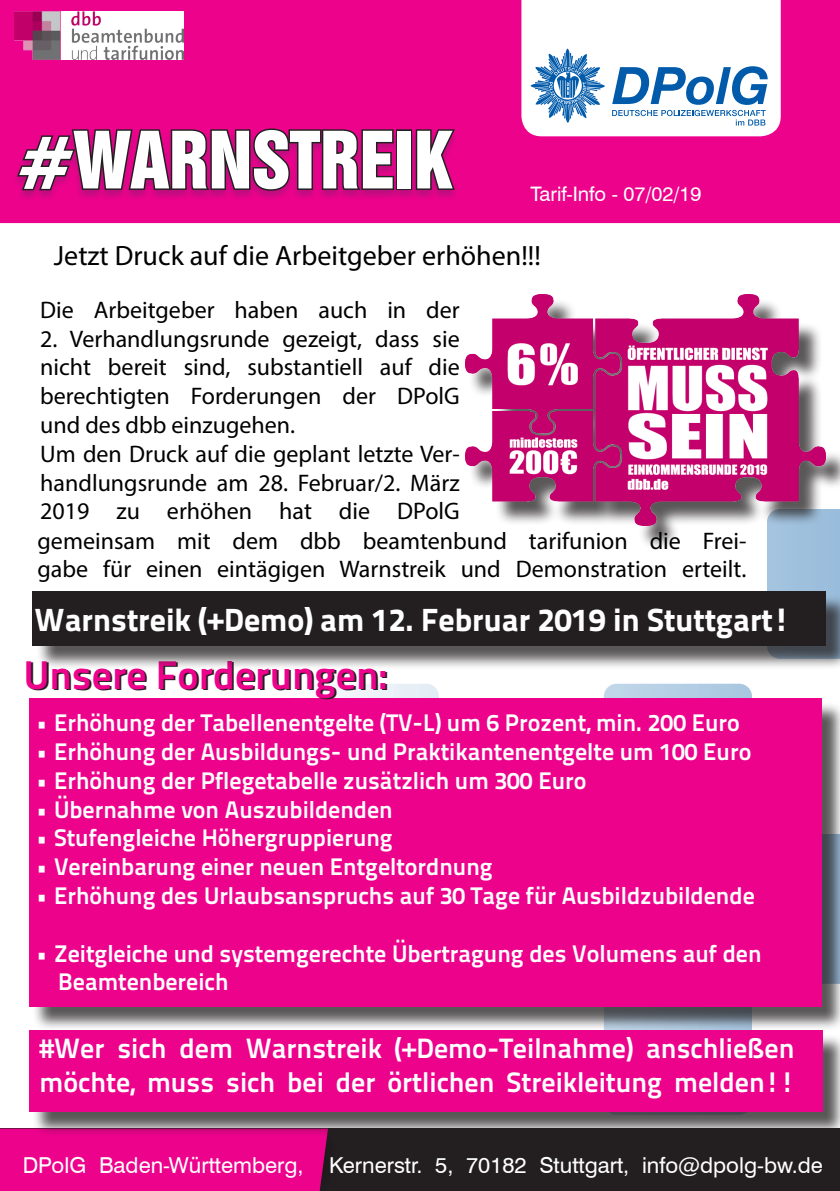
<style>
.page{position:relative;width:840px;height:1191px;background:#fff}
.page>*{position:absolute;margin:0;border:0;box-sizing:border-box;transform-origin:0 0}
.t1{font:72px "Swiss 921 BT Regular A";color:#fff}
.Large_Heading_Blue{font:40px "Titillium Text 25 L 800 wt";color:#ed028c}
.Large_Heading_Blue-2{font:32px "Titillium Text 25 L 999 wt";color:#fff}
.Large_Heading_Blue-3{font:28px/33.6px "Titillium Text 25 L 800 wt";color:#fff}
.Large_Heading_Blue-4{font:28px "Myriad Pro";color:#000}
.Large_Heading_Blue-5{font:24px "Titillium Text 25 L 800 wt";color:#fff}
.Large_Heading_Blue-6{font:24px/28.8px "Myriad Pro";color:#000}
.t2{font:22px "Swiss 721 BT";color:#fff}
.t3{font:20px "Swiss 721 BT";color:#fff}
</style>
<div class="page">
<svg style="left:340px;top:551px;width:499px;height:482px"></svg>
<div style="left:0;top:0;width:839px;height:223px;background:#ed028c"></div>
<svg style="left:521px;top:0;width:259px;height:136px"></svg>
<div style="left:0;top:1128px;width:839px;height:63px;background:#231f20"></div>
<div style="left:0;top:1128px;width:327px;height:63px;background:#ed028c"></div>
<div style="left:12px;top:128px;width:447px;height:74px;background:#253255;opacity:.25"></div>
<svg style="left:15px;top:87px;width:380px;height:137px;background:#c50a7a"></svg>
<div style="left:396px;top:129px;width:16px;height:61px;border:3px solid #231f20"></div>
<svg style="left:414px;top:128px;width:43px;height:63px;background:#9d0f66"></svg>
<div style="left:469px;top:298px;width:370px;height:253px;background:#231f20;opacity:.75"></div>
<img style="left:465px;top:295px;width:360px;height:231px">
<div style="left:32px;top:701px;width:807px;height:330px;background:#231f20;opacity:.75"></div>
<div style="left:29px;top:698px;width:791px;height:308px;background:#ed028c"></div>
<div style="left:32px;top:1033px;width:807px;height:104px;background:#231f20;opacity:.75"></div>
<div style="left:29px;top:1030px;width:792px;height:81px;background:#ed028c"></div>
<div style="left:36px;top:594px;width:803px;height:76px;background:#231f20;opacity:.75"></div>
<div style="left:33px;top:591px;width:792px;height:54px;background:#231f20"></div>
<img style="left:71px;top:11px;width:112px;height:49px">
<img style="left:14px;top:11px;width:57px;height:49px">
<p class="t1" style="left:18px;top:113px;width:434px">#WARNSTREIK</p>
<p class="t3" style="left:530px;top:182px;width:172px">Tarif-Info - 07/02/19</p>
<p class="Large_Heading_Blue-4" style="left:54px;top:238px;width:488px">Jetzt Druck auf die Arbeitgeber erhöhen!!!</p>
<p class="Large_Heading_Blue-6" style="left:40px;top:295px;width:421px">Die Arbeitgeber haben auch in der</p>
<p class="Large_Heading_Blue-6" style="left:40px;top:324px;width:421px">2. Verhandlungsrunde gezeigt, dass sie</p>
<p class="Large_Heading_Blue-6" style="left:40px;top:352px;width:421px">nicht bereit sind, substantiell auf die</p>
<p class="Large_Heading_Blue-6" style="left:40px;top:381px;width:421px">berechtigten Forderungen der DPolG</p>
<p class="Large_Heading_Blue-6" style="left:40px;top:410px;width:256px">und des dbb einzugehen.</p>
<p class="Large_Heading_Blue-6" style="left:40px;top:439px;width:421px">Um den Druck auf die geplant letzte Ver&shy;handlungsrunde am 28. Februar/2. März</p>
<p class="Large_Heading_Blue-6" style="left:40px;top:496px;width:421px">2019 zu erhöhen hat die DPolG</p>
<p class="Large_Heading_Blue-6" style="left:38px;top:525px;width:710px">gemeinsam mit dem dbb beamtenbund tarifunion die Frei&shy;gabe für einen eintägigen Warnstreik und Demonstration erteilt.</p>
<p class="Large_Heading_Blue-2" style="left:35px;top:594px;width:756px">Warnstreik (+Demo) am 12. Februar 2019 in Stuttgart!</p>
<p class="Large_Heading_Blue" style="left:24px;top:644px;width:365px">Unsere Forderungen:</p>
<p class="Large_Heading_Blue-5" style="left:36px;top:704px;width:705px">• Erhöhung der Tabellenentgelte (TV-L) um 6 Prozent, min. 200 Euro</p>
<p class="Large_Heading_Blue-5" style="left:36px;top:733px;width:716px">• Erhöhung der Ausbildungs- und Praktikantenentgelte um 100 Euro</p>
<p class="Large_Heading_Blue-5" style="left:36px;top:762px;width:552px">• Erhöhung der Pflegetabelle zusätzlich um 300 Euro</p>
<p class="Large_Heading_Blue-5" style="left:36px;top:790px;width:358px">• Übernahme von Auszubildenden</p>
<p class="Large_Heading_Blue-5" style="left:36px;top:819px;width:358px">• Stufengleiche Höhergruppierung</p>
<p class="Large_Heading_Blue-5" style="left:36px;top:848px;width:458px">• Vereinbarung einer neuen Entgeltordnung</p>
<p class="Large_Heading_Blue-5" style="left:36px;top:877px;width:720px">• Erhöhung des Urlaubsanspruchs auf 30 Tage für Ausbildzubildende</p>
<p class="Large_Heading_Blue-5" style="left:36px;top:934px;width:727px">• Zeitgleiche und systemgerechte Übertragung des Volumens auf den</p>
<p class="Large_Heading_Blue-5" style="left:58px;top:963px;width:172px">Beamtenbereich</p>
<p class="Large_Heading_Blue-3" style="left:39px;top:1030px;width:756px">#Wer sich dem Warnstreik (+Demo-Teilnahme) anschließen möchte, muss sich bei der örtlichen Streikleitung melden!!</p>
<p class="t2" style="left:23px;top:1151px;width:801px">DPolG Baden-Württemberg, Kernerstr. 5, 70182 Stuttgart, info@dpolg-bw.de</p>
</div>
